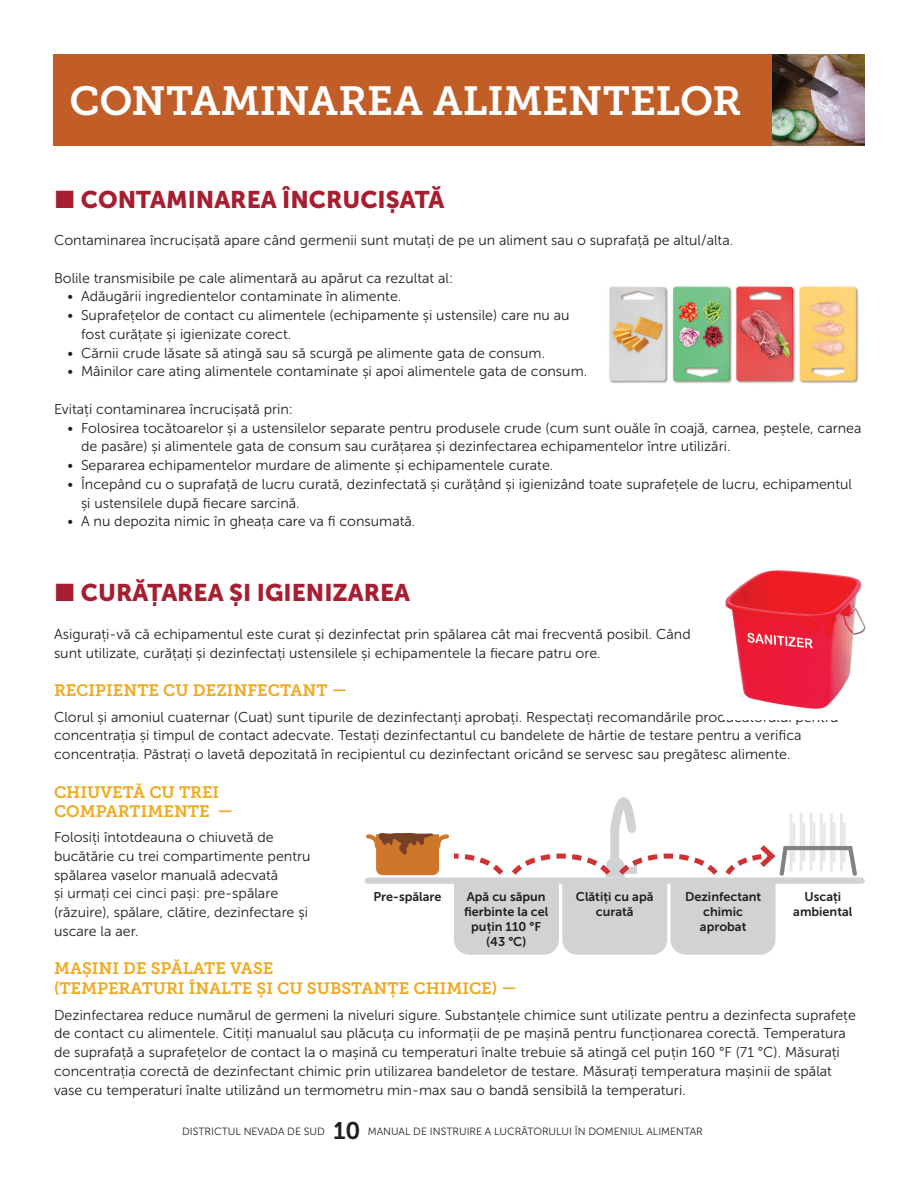
<style>
.page{position:relative;width:918px;height:1188px;background:#fff}
.page>*{position:absolute;margin:0;border:0;box-sizing:border-box;transform-origin:0 0}
.t1{font:40.5px "Museo Slab 700";letter-spacing:-.005em;color:#fff}
.t2{font:24px "Museo Sans 900";color:#a71e30}
.t3{font:16.5px/18.9px "Museo Slab 700";color:#f0a920}
.t4{font:14.25px/18.8px "Museo Sans 300";color:#231f20}
.t5{font:12.6px/15.1px "Museo Sans 700";color:#231f20;text-align:center}
.t6{font:10.5px "Museo Sans 300";color:#231f20}
.s1{font-family:"Museo Slab 700";font-size:24px}
</style>
<div class="page">
<img style="left:725px;top:570px;width:141px;height:140px">
<div style="left:54px;top:54px;width:810px;height:92px;background:#c15e28"></div>
<img style="left:772px;top:54px;width:92px;height:92px">
<img style="left:609px;top:286px;width:250px;height:98px">
<svg style="left:364px;top:797px;width:496px;height:158px"></svg>
<p class="t1" style="left:70px;top:78px;width:673px">CONTAMINAREA ALIMENTELOR</p>
<p class="t2" style="left:81px;top:185px;width:365px">CONTAMINAREA ÎNCRUCIȘATĂ</p>
<p class="t4" style="left:54px;top:231px;width:681px">Contaminarea încrucișată apare când germenii sunt mutați de pe un aliment sau o suprafață pe altul/alta.</p>
<p class="t4" style="left:54px;top:268px;width:401px">Bolile transmisibile pe cale alimentară au apărut ca rezultat al:</p>
<p class="t4" style="left:68px;top:287px;width:335px">• Adăugării ingredientelor contaminate în alimente.</p>
<p class="t4" style="left:81px;top:306px;width:490px;text-indent:-14px">• Suprafețelor de contact cu alimentele (echipamente și ustensile) care nu au fost curățate și igienizate corect.</p>
<p class="t4" style="left:68px;top:343px;width:479px">• Cărnii crude lăsate să atingă sau să scurgă pe alimente gata de consum.</p>
<p class="t4" style="left:68px;top:362px;width:521px">• Mâinilor care ating alimentele contaminate și apoi alimentele gata de consum.</p>
<p class="t4" style="left:54px;top:400px;width:241px">Evitați contaminarea încrucișată prin:</p>
<p class="t4" style="left:81px;top:418px;width:782px;text-indent:-14px">• Folosirea tocătoarelor și a ustensilelor separate pentru produsele crude (cum sunt ouăle în coajă, carnea, peștele, carnea de pasăre) și alimentele gata de consum sau curățarea și dezinfectarea echipamentelor între utilizări.</p>
<p class="t4" style="left:68px;top:456px;width:488px">• Separarea echipamentelor murdare de alimente și echipamentele curate.</p>
<p class="t4" style="left:81px;top:475px;width:773px;text-indent:-14px">• Începând cu o suprafață de lucru curată, dezinfectată și curățând și igienizând toate suprafețele de lucru, echipamentul și ustensilele după fiecare sarcină.</p>
<p class="t4" style="left:68px;top:512px;width:349px">• A nu depozita nimic în gheața care va fi consumată.</p>
<p class="t2" style="left:81px;top:579px;width:331px">CURĂȚAREA ȘI IGIENIZAREA</p>
<p class="t4" style="left:54px;top:625px;width:638px">Asigurați-vă că echipamentul este curat și dezinfectat prin spălarea cât mai frecventă posibil. Când sunt utilizate, curățați și dezinfectați ustensilele și echipamentele la fiecare patru ore.</p>
<p class="t3" style="left:54px;top:681px;width:294px">RECIPIENTE CU DEZINFECTANT —</p>
<p class="t4" style="left:54px;top:707px;width:786px">Clorul și amoniul cuaternar (Cuat) sunt tipurile de dezinfectanți aprobați. Respectați recomandările producătorului pentru concentrația și timpul de contact adecvate. Testați dezinfectantul cu bandelete de hârtie de testare pentru a verifica concentrația. Păstrați o lavetă depozitată în recipientul cu dezinfectant oricând se servesc sau pregătesc alimente.</p>
<p class="t3" style="left:54px;top:782px;width:181px">CHIUVETĂ CU TREI<br>COMPARTIMENTE —</p>
<p class="t4" style="left:54px;top:828px;width:258px">Folosiți întotdeauna o chiuvetă de bucătărie cu trei compartimente pentru spălarea vaselor manuală adecvată<br>și urmați cei cinci pași: pre-spălare (răzuire), spălare, clătire, dezinfectare și uscare la aer.</p>
<p class="t3" style="left:54px;top:959px;width:464px;line-height:19.8px">MAȘINI DE SPĂLATE VASE<br>(TEMPERATURI ÎNALTE ȘI CU SUBSTANȚE CHIMICE) —</p>
<p class="t4" style="left:54px;top:1005px;width:803px">Dezinfectarea reduce numărul de germeni la niveluri sigure. Substanțele chimice sunt utilizate pentru a dezinfecta suprafețe de contact cu alimentele. Citiți manualul sau plăcuța cu informații de pe mașină pentru funcționarea corectă. Temperatura de suprafață a suprafețelor de contact la o mașină cu temperaturi înalte trebuie să atingă cel puțin 160 °F (71 °C). Măsurați concentrația corectă de dezinfectant chimic prin utilizarea bandeletor de testare. Măsurați temperatura mașinii de spălat vase cu temperaturi înalte utilizând un termometru min-max sau o bandă sensibilă la temperaturi.</p>
<p class="t5" style="left:374px;top:889px;width:69px">Pre-spălare</p>
<p class="t5" style="left:464px;top:889px;width:86px">Apă cu săpun fierbinte la cel puțin 110 °F (43 °C)</p>
<p class="t5" style="left:576px;top:889px;width:79px">Clătiți cu apă curată</p>
<p class="t5" style="left:685px;top:889px;width:78px">Dezinfectant chimic aprobat</p>
<p class="t5" style="left:793px;top:889px;width:61px">Uscați ambiental</p>
<p class="t6" style="left:182px;top:1125px;width:144px">DISTRICTUL NEVADA DE SUD</p>
<p class="t6" style="left:333px;top:1125px;width:371px"><span class="s1">10</span> MANUAL DE INSTRUIRE A LUCRĂTORULUI ÎN DOMENIUL ALIMENTAR</p>
</div>
